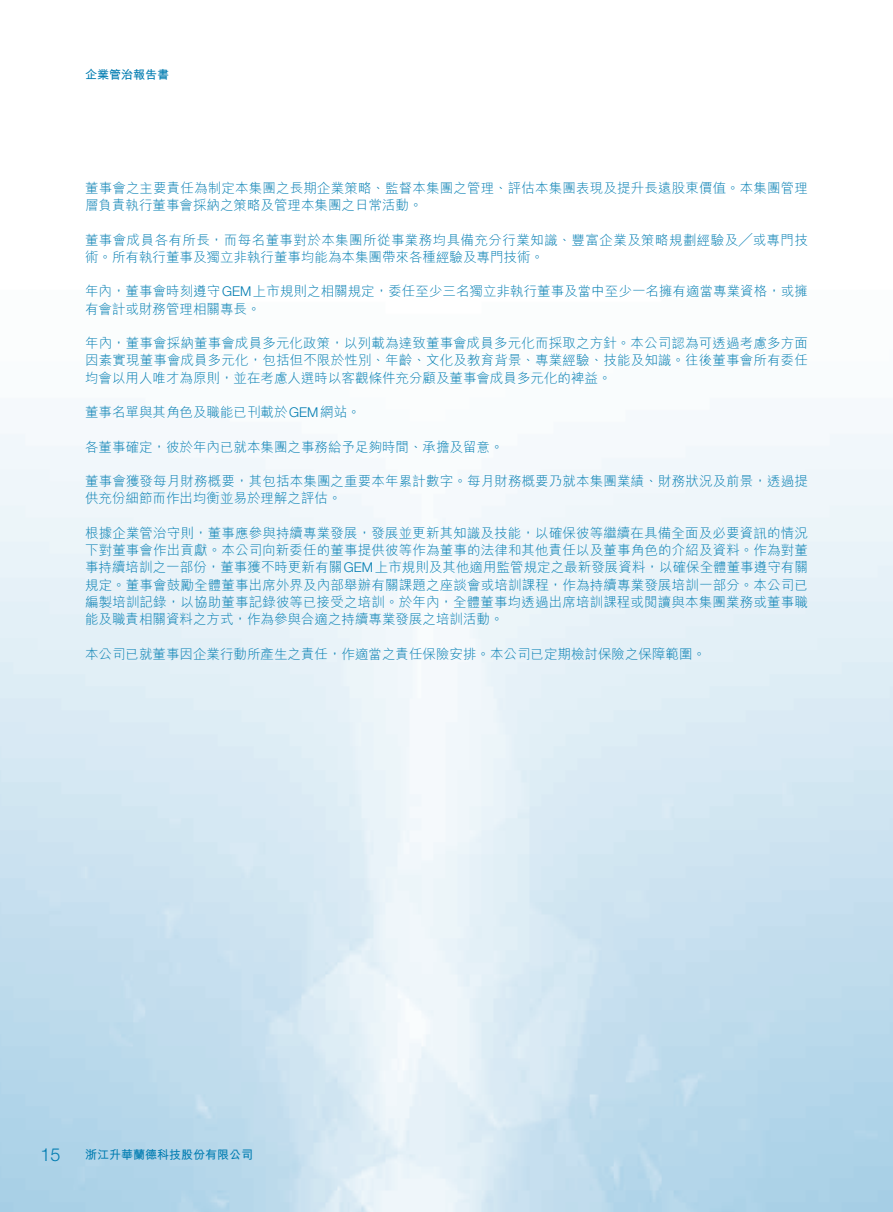
<style>
.page{position:relative;width:893px;height:1212px;background:#fff}
.page>*{position:absolute;margin:0;border:0;box-sizing:border-box;transform-origin:0 0}
.t1{font:300 18px "Helvetica Neue LT Std";color:#007cb1}
.t2{font:13.5px/17.2px "M Hei HK Light B5 pc H";color:#007cb1}
.t3{font:13.5px/17.2px "M Hei HK Light B5 pc H";letter-spacing:.03em;color:#007cb1}
.t4{font:12px "M Hei HK Bold B5 pc H";color:#007cb1}
.s1{font-family:"Helvetica Neue LT Std";font-weight:300}
</style>
<div class="page">
<p class="t4" style="left:85px;top:70px;width:85px">企業管治報告書</p>
<p class="t2" style="left:85px;top:181px;width:724px">董事會之主要責任為制定本集團之長期企業策略、監督本集團之管理、評估本集團表現及提升長遠股東價值。本集團管理層負責執行董事會採納之策略及管理本集團之日常活動。</p>
<p class="t3" style="left:85px;top:233px;width:724px">董事會成員各有所長，而每名董事對於本集團所從事業務均具備充分行業知識、豐富企業及策略規劃經驗及╱或專門技術。所有執行董事及獨立非執行董事均能為本集團帶來各種經驗及專門技術。</p>
<p class="t2" style="left:85px;top:284px;width:724px">年內，董事會時刻遵守<span class="s1">GEM</span>上市規則之相關規定，委任至少三名獨立非執行董事及當中至少一名擁有適當專業資格，或擁有會計或財務管理相關專長。</p>
<p class="t2" style="left:85px;top:336px;width:724px;text-align:justify">年內，董事會採納董事會成員多元化政策，以列載為達致董事會成員多元化而採取之方針。本公司認為可透過考慮多方面因素實現董事會成員多元化，包括但不限於性別、年齡、文化及教育背景、專業經驗、技能及知識。往後董事會所有委任均會以用人唯才為原則，並在考慮人選時以客觀條件充分顧及董事會成員多元化的裨益。</p>
<p class="t2" style="left:85px;top:405px;width:277px">董事名單與其角色及職能已刊載於<span class="s1">GEM</span>網站。</p>
<p class="t2" style="left:85px;top:440px;width:420px">各董事確定，彼於年內已就本集團之事務給予足夠時間、承擔及留意。</p>
<p class="t2" style="left:85px;top:474px;width:724px">董事會獲發每月財務概要，其包括本集團之重要本年累計數字。每月財務概要乃就本集團業績、財務狀況及前景，透過提供充份細節而作出均衡並易於理解之評估。</p>
<p class="t2" style="left:85px;top:526px;width:724px;text-align:justify">根據企業管治守則，董事應參與持續專業發展，發展並更新其知識及技能，以確保彼等繼續在具備全面及必要資訊的情況下對董事會作出貢獻。本公司向新委任的董事提供彼等作為董事的法律和其他責任以及董事角色的介紹及資料。作為對董事持續培訓之一部份，董事獲不時更新有關<span class="s1">GEM</span>上市規則及其他適用監管規定之最新發展資料，以確保全體董事遵守有關規定。董事會鼓勵全體董事出席外界及內部舉辦有關課題之座談會或培訓課程，作為持續專業發展培訓一部分。本公司已編製培訓記錄，以協助董事記錄彼等已接受之培訓。於年內，全體董事均透過出席培訓課程或閱讀與本集團業務或董事職能及職責相關資料之方式，作為參與合適之持續專業發展之培訓活動。</p>
<p class="t2" style="left:85px;top:647px;width:622px">本公司已就董事因企業行動所產生之責任，作適當之責任保險安排。本公司已定期檢討保險之保障範圍。</p>
<p class="t1" style="left:41px;top:1148px;width:22px">15</p>
<p class="t4" style="left:85px;top:1150px;width:169px">浙江升華蘭德科技股份有限公司</p>
</div>
